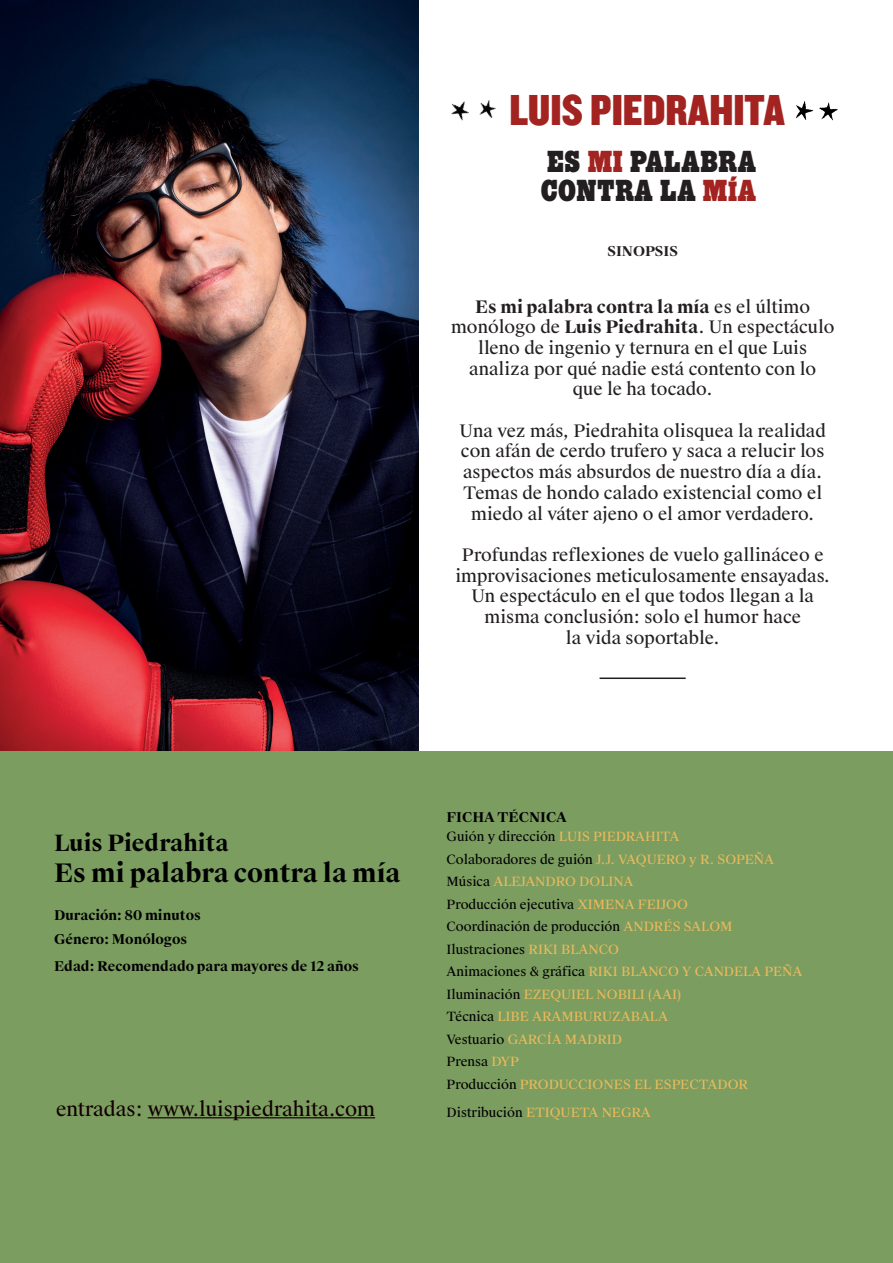
<style>
.page{position:relative;width:893px;height:1263px;background:#fff}
.page>*{position:absolute;margin:0;border:0;box-sizing:border-box;transform-origin:0 0}
.t1{font:45.15px "Knockout HTF70 Full Welterwt";color:#a32321}
.t2{font:900 30.3px/28.7px "Dirk";letter-spacing:.02em;color:#231f20}
.t3{font:700 25.5px "Suisse Works";color:#000001}
.t4{font:700 22.5px "Suisse Works";color:#000001}
.t5{font:19.5px "Suisse Works";color:#120002}
.t6{font:17.25px/20.7px "Suisse Works";color:#231f20;text-align:center}
.t7{font:700 13.5px/24px "Suisse Works";color:#000001}
.t8{font:700 13.5px "Suisse Works";color:#231f20}
.t9{font:12.75px/22.5px "Suisse Works";color:#e8ba5c}
.s1{color:#a22320}
.s2{font-size:27.75px;color:#a22320}
.s3{font-weight:700}
.s4{color:#000001}
</style>
<div class="page">
<img style="left:0;top:0;width:418px;height:751px">
<div style="left:0;top:751px;width:893px;height:512px;background:#7c9d60"></div>
<img style="left:795px;top:101px;width:19px;height:19px">
<img style="left:819px;top:102px;width:19px;height:19px">
<img style="left:479px;top:100px;width:17px;height:18px">
<img style="left:451px;top:101px;width:18px;height:20px">
<hr style="left:600px;top:677px;width:86px;height:2px;background:#231f20">
<hr style="left:148px;top:1117px;width:227px;height:1px;background:#120002">
<h1 class="t1" style="left:509px;top:87px;width:277px">LUIS PIEDRAHITA</h1>
<h2 class="t2" style="left:541px;top:147px;width:216px">ES <span class="s1">MI</span> PALABRA<br>CONTRA LA <span class="s1">M</span><span class="s2">Í</span><span class="s1">A</span></h2>
<p class="t8" style="left:607px;top:243px;width:72px">SINOPSIS</p>
<p class="t6" style="left:451px;top:296px;width:385px"><span class="s3">Es mi palabra contra la mía</span> es el último monólogo de <span class="s3">Luis Piedrahita</span>. Un espectáculo lleno de ingenio y ternura en el que Luis analiza por qué nadie está contento con lo<br>que le ha tocado.</p>
<p class="t6" style="left:460px;top:421px;width:368px">Una vez más, Piedrahita olisquea la realidad con afán de cerdo trufero y saca a relucir los aspectos más absurdos de nuestro día a día.<br>Temas de hondo calado existencial como el miedo al váter ajeno o el amor verdadero.</p>
<p class="t6" style="left:455px;top:545px;width:376px">Profundas reflexiones de vuelo gallináceo e improvisaciones meticulosamente ensayadas.<br>Un espectáculo en el que todos llegan a la misma conclusión: solo el humor hace<br>la vida soportable.</p>
<h3 class="t4" style="left:54px;top:829px;width:176px">Luis Piedrahita</h3>
<h3 class="t3" style="left:54px;top:857px;width:348px">Es mi palabra contra la mía</h3>
<p class="t7" style="left:54px;top:904px;width:149px">Duración: 80 minutos<br>Género: Monólogos</p>
<p class="t7" style="left:54px;top:954px;width:307px">Edad: Recomendado para mayores de 12 años</p>
<p class="t5" style="left:56px;top:1097px;width:321px">entradas: www.luispiedrahita.com</p>
<p class="t7" style="left:446px;top:805px;width:122px">FICHA TÉCNICA</p>
<p class="t9" style="left:446px;top:826px;width:357px"><span class="s4">Guión y dirección</span> LUIS PIEDRAHITA<br><span class="s4">Colaboradores de guión</span> J.J. VAQUERO y R. SOPEÑA <span class="s4">Música</span> ALEJANDRO DOLINA<br><span class="s4">Producción ejecutiva</span> XIMENA FEIJOO<br><span class="s4">Coordinación de producción</span> ANDRÉS SALOM <span class="s4">Ilustraciones</span> RIKI BLANCO<br><span class="s4">Animaciones &amp; gráfica</span> RIKI BLANCO Y CANDELA PEÑA <span class="s4">Iluminación</span> EZEQUIEL NOBILI (AAI)<br><span class="s4">Técnica</span> LIBE ARAMBURUZABALA<br><span class="s4">Vestuario</span> GARCÍA MADRID<br><span class="s4">Prensa</span> DYP<br><span class="s4">Producción</span> PRODUCCIONES EL ESPECTADOR</p>
<p class="t9" style="left:446px;top:1101px;width:206px"><span class="s4">Distribución</span> ETIQUETA NEGRA</p>
</div>
